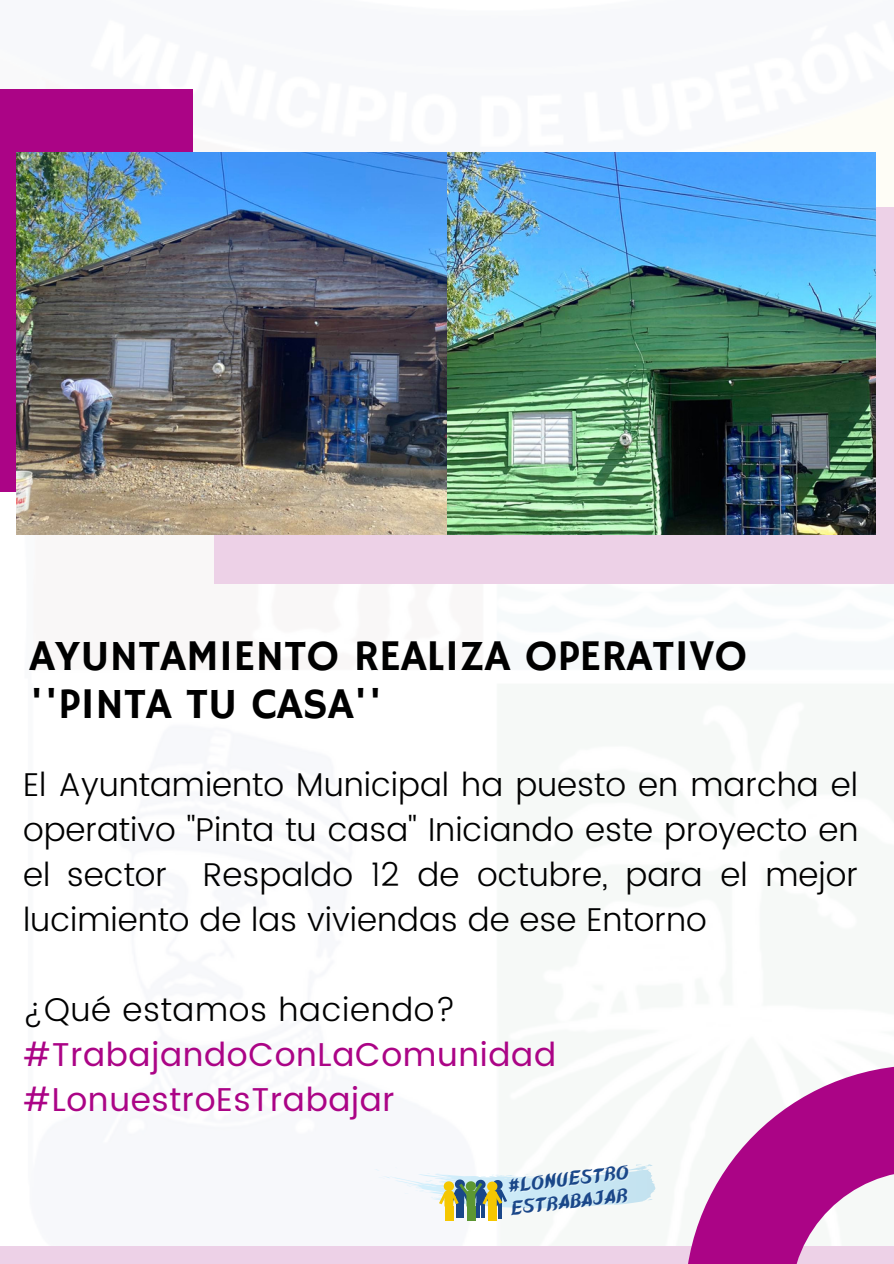
<style>
.page{position:relative;width:894px;height:1264px;background:#fff}
.page>*{position:absolute;margin:0;border:0;box-sizing:border-box;transform-origin:0 0}
.t1{font:43.65px/47.7px "Hammersmith One";color:#000}
.t2{font:300 33px/45px "Poppins";color:#000;text-align:justify}
.t3{font:33px/45px "Poppins";letter-spacing:.02em;color:#ab0486}
.t4{font:italic 20.85px "Kawit Free Ext";color:#1a4789}
.s1{font-weight:300;color:#000}
</style>
<div class="page">
<div style="left:0;top:1245px;width:893px;height:18px;background:#edd1e7"></div>
<div style="left:0;top:89px;width:192px;height:402px;background:#ab0486"></div>
<div style="left:214px;top:208px;width:679px;height:376px;background:#edd1e7"></div>
<img style="left:16px;top:152px;width:431px;height:382px">
<svg style="left:685px;top:1067px;width:208px;height:196px"></svg>
<img style="left:447px;top:152px;width:428px;height:382px">
<svg style="left:456px;top:1208px;width:3px;height:9px"></svg>
<hr style="left:493px;top:1203px;width:4px;height:15px;background:#f5c701">
<hr style="left:460px;top:1203px;width:4px;height:14px;background:#1a4789">
<hr style="left:498px;top:1204px;width:3px;height:14px;background:#1a4789">
<hr style="left:476px;top:1203px;width:4px;height:14px;background:#1a4789">
<hr style="left:481px;top:1203px;width:3px;height:15px;background:#1a4789">
<svg style="left:445px;top:1208px;width:3px;height:12px"></svg>
<hr style="left:449px;top:1206px;width:4px;height:14px;background:#f5c701">
<svg style="left:467px;top:1208px;width:3px;height:12px"></svg>
<hr style="left:471px;top:1206px;width:4px;height:14px;background:#5d9732">
<hr style="left:488px;top:1206px;width:3px;height:15px;background:#f5c701">
<svg style="left:374px;top:1164px;width:281px;height:44px"></svg>
<hr style="left:492px;top:1206px;width:4px;height:15px;background:#f5c701">
<p class="t1" style="left:29px;top:634px;width:719px">AYUNTAMIENTO REALIZA OPERATIVO ''PINTA TU CASA''</p>
<p class="t2" style="left:23px;top:761px;width:836px">El Ayuntamiento Municipal ha puesto en marcha el operativo ''Pinta tu casa'' Iniciando este proyecto en el sector Respaldo 12 de octubre, para el mejor lucimiento de las viviendas de ese Entorno</p>
<p class="t3" style="left:23px;top:986px;width:534px"><span class="s1">¿Qué estamos haciendo? </span>#TrabajandoConLaComunidad</p>
<p class="t3" style="left:23px;top:1077px;width:373px">#LonuestroEsTrabajar</p>
<p class="t4" style="left:507px;top:1176px;width:123px;rotate:-6deg">#LoNuestro</p>
<p class="t4" style="left:510px;top:1198px;width:119px;rotate:-6deg">EsTrabajar</p>
</div>
